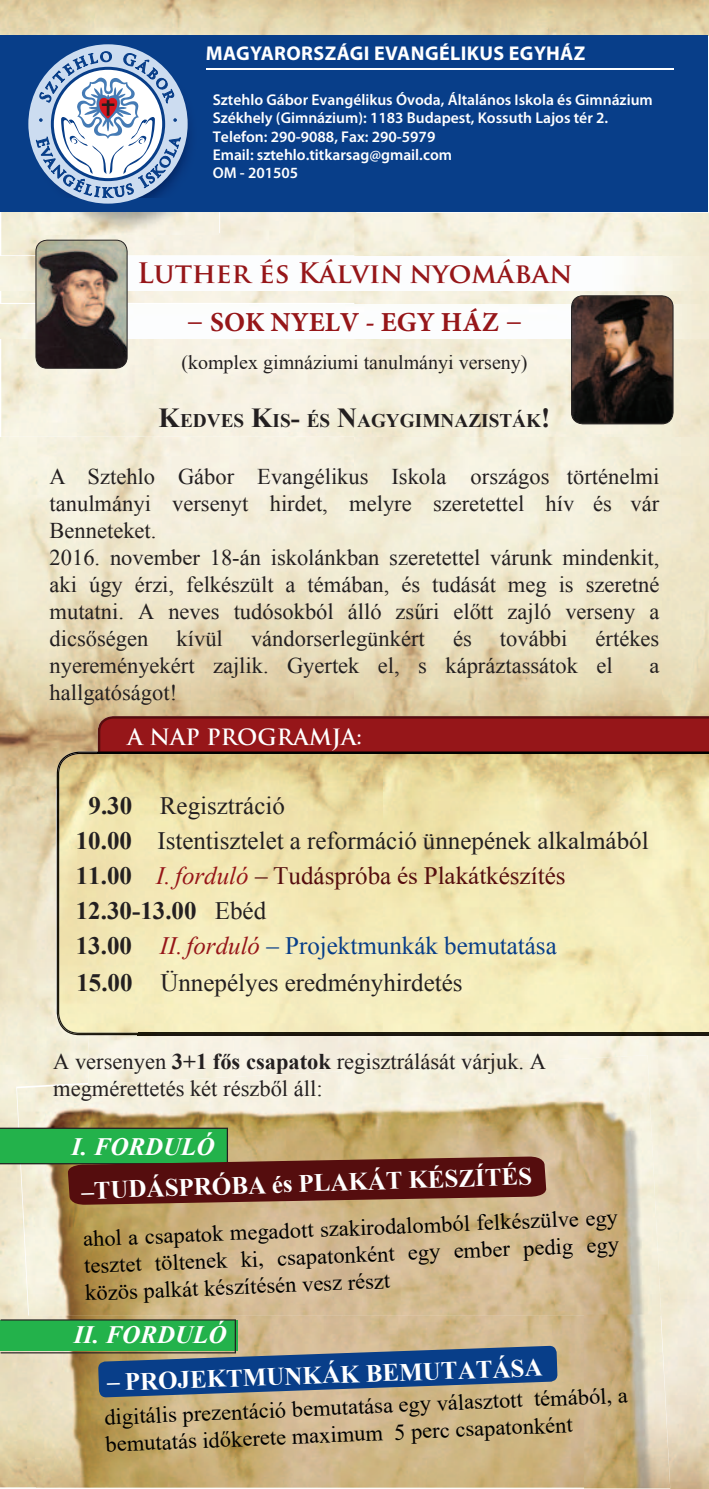
<style>
.page{position:relative;width:709px;height:1489px;background:#fff}
.page>*{position:absolute;margin:0;border:0;box-sizing:border-box;transform-origin:0 0}
.t1{font:700 27.5px "Trajan Pro";color:#961619}
.t2{font:700 27.5px "Minion Pro";color:#961619}
.t3{font:25px/35.5px "Times New Roman";color:#231f20}
.t4{font:700 25px "Times New Roman";color:#fff}
.t5{font:italic 700 25px "Times New Roman";color:#fff}
.t6{font:22.5px/27px "Times New Roman";color:#231f20}
.t7{font:22.5px/27.2px "Times New Roman";color:#000;text-align:justify}
.t8{font:700 22px "Trajan Pro";color:#fff}
.t9{font:20px "Times New Roman";color:#231f20}
.t10{font:700 20px "Myriad Pro";letter-spacing:.02em;color:#fff}
.t11{font:700 19.25px "Times New Roman";color:#231f20}
.t12{font:600 15.5px/18.2px "Myriad Pro";color:#fff}
.s1{font-family:"Trajan Pro"}
.s2{font-size:27.5px}
.s3{font-weight:700}
.s4{font-style:italic;color:#961619}
.s5{color:#550d0e}
.s6{color:#083e89}
</style>
<div class="page">
<img style="left:88px;top:1084px;width:255px;height:231px">
<img style="left:343px;top:1084px;width:277px;height:231px">
<img style="left:0;top:0;width:709px;height:35px">
<img style="left:354px;top:213px;width:355px;height:487px">
<img style="left:0;top:700px;width:709px;height:86px">
<img style="left:0;top:786px;width:88px;height:701px">
<img style="left:88px;top:1035px;width:532px;height:49px">
<img style="left:27px;top:1315px;width:557px;height:172px">
<img style="left:620px;top:1035px;width:89px;height:453px">
<img style="left:584px;top:1314px;width:86px;height:174px">
<img style="left:139px;top:754px;width:570px;height:278px">
<img style="left:57px;top:751px;width:80px;height:284px">
<img style="left:137px;top:1033px;width:572px;height:2px">
<svg style="left:98px;top:716px;width:611px;height:36px;background:#8f1618"></svg>
<img style="left:58px;top:752px;width:81px;height:281px">
<img style="left:139px;top:1032px;width:570px;height:1px">
<hr style="left:98px;top:752px;width:611px;height:2px;background:#000">
<img style="left:0;top:304px;width:709px;height:34px">
<img style="left:0;top:256px;width:709px;height:34px">
<div style="left:0;top:35px;width:707px;height:177px;background:#083e89"></div>
<svg style="left:35px;top:240px;width:93px;height:129px;background:#685d53"></svg>
<img style="left:181px;top:97px;width:9px;height:73px">
<div style="left:28px;top:44px;width:160px;height:160px;background:#ccdcf0;border-radius:50%"></div>
<svg style="left:36px;top:51px;width:145px;height:149px"></svg>
<hr style="left:206px;top:68px;width:467px;height:1px;background:#fff">
<svg style="left:571px;top:295px;width:102px;height:129px;background:#3d2d25"></svg>
<svg style="left:0;top:1127px;width:546px;height:77px;background:#756641"></svg>
<svg style="left:1px;top:1319px;width:556px;height:78px;background:#668881"></svg>
<p class="t10" style="left:206px;top:41px;width:381px">MAGYARORSZÁGI EVANGÉLIKUS EGYHÁZ</p>
<p class="t12" style="left:213px;top:90px;width:441px">Sztehlo Gábor Evangélikus Óvoda, Általános Iskola és Gimnázium Székhely (Gimnázium): 1183 Budapest, Kossuth Lajos tér 2.<br>Telefon: 290-9088, Fax: 290-5979<br>Email: sztehlo.titkarsag@gmail.com<br>OM - 201505</p>
<p class="t1" style="left:137px;top:256px;width:437px">Luther és Kálvin nyomában</p>
<p class="t2" style="left:188px;top:303px;width:334px"><span class="s1">–</span> SOK NYELV - EGY HÁZ <span class="s1">–</span></p>
<p class="t9" style="left:181px;top:349px;width:348px">(komplex gimnáziumi tanulmányi verseny)</p>
<p class="t11" style="left:159px;top:407px;width:393px"><span class="s2">K</span>EDVES <span class="s2">K</span>IS<span class="s2">-</span> ÉS <span class="s2">N</span>AGYGIMNAZISTÁK<span class="s2">!</span></p>
<p class="t6" style="left:50px;top:462px;width:611px">A Sztehlo Gábor Evangélikus Iskola országos történelmi tanulmányi versenyt hirdet, melyre szeretettel hív és vár Benneteket.<br>2016. november 18-án iskolánkban szeretettel várunk mindenkit, aki úgy érzi, felkészült a témában, és tudását meg is szeretné mutatni. A neves tudósokból álló zsűri előtt zajló verseny a dicsőségen</p>
<p class="t6" style="left:50px;top:624px;width:611px;text-indent:546px">értékes nyereményekért zajlik. Gyertek el, s kápráztassátok el</p>
<p class="t6" style="left:177px;top:624px;width:48px">kívül</p>
<p class="t6" style="left:251px;top:624px;width:175px">vándorserlegünkért</p>
<p class="t6" style="left:453px;top:624px;width:20px">és</p>
<p class="t6" style="left:500px;top:624px;width:69px">további</p>
<p class="t6" style="left:649px;top:651px;width:11px">a</p>
<p class="t6" style="left:50px;top:678px;width:129px">hallgatóságot!</p>
<p class="t8" style="left:128px;top:722px;width:236px">A NAP PROGRAMJA:</p>
<p class="t3" style="left:76px;top:787px;width:574px;text-indent:13px"><span class="s3">9.30</span> Regisztráció<br><span class="s3">10.00</span> Istentisztelet a reformáció ünnepének alkalmából <span class="s3">11.00</span> <span class="s4">I. forduló</span> <span class="s5">– Tudáspróba és Plakátkészítés </span><span class="s3">12.30-13.00</span> Ebéd<br><span class="s3">13.00</span> <span class="s4">II.forduló</span> <span class="s6">– Projektmunkák bemutatása<br></span><span class="s3">15.00</span> Ünnepélyes eredményhirdetés</p>
<p class="t6" style="left:53px;top:1047px;width:494px">A versenyen <span class="s3">3+1 fős csapatok</span> regisztrálását várjuk. A megmérettetés két részből áll:</p>
<p class="t5" style="left:71px;top:1128px;width:145px">I. FORDULÓ</p>
<p class="t4" style="left:81px;top:1173px;width:452px;rotate:-2deg">–TUDÁSPRÓBA és PLAKÁT KÉSZÍTÉS</p>
<p class="t7" style="left:83px;top:1222px;width:537px;rotate:-2deg">ahol a csapatok megadott szakirodalomból felkészülve egy tesztet töltenek ki, csapatonként egy ember pedig egy közös palkát készítésén vesz részt</p>
<p class="t5" style="left:74px;top:1316px;width:154px">II. FORDULÓ</p>
<p class="t4" style="left:107px;top:1364px;width:437px;rotate:-2deg">– PROJEKTMUNKÁK BEMUTATÁSA</p>
<p class="t7" style="left:104px;top:1400px;width:525px;rotate:-2deg">digitális prezentáció bemutatása egy választott témából, a bemutatás időkerete maximum 5 perc csapatonként</p>
</div>
